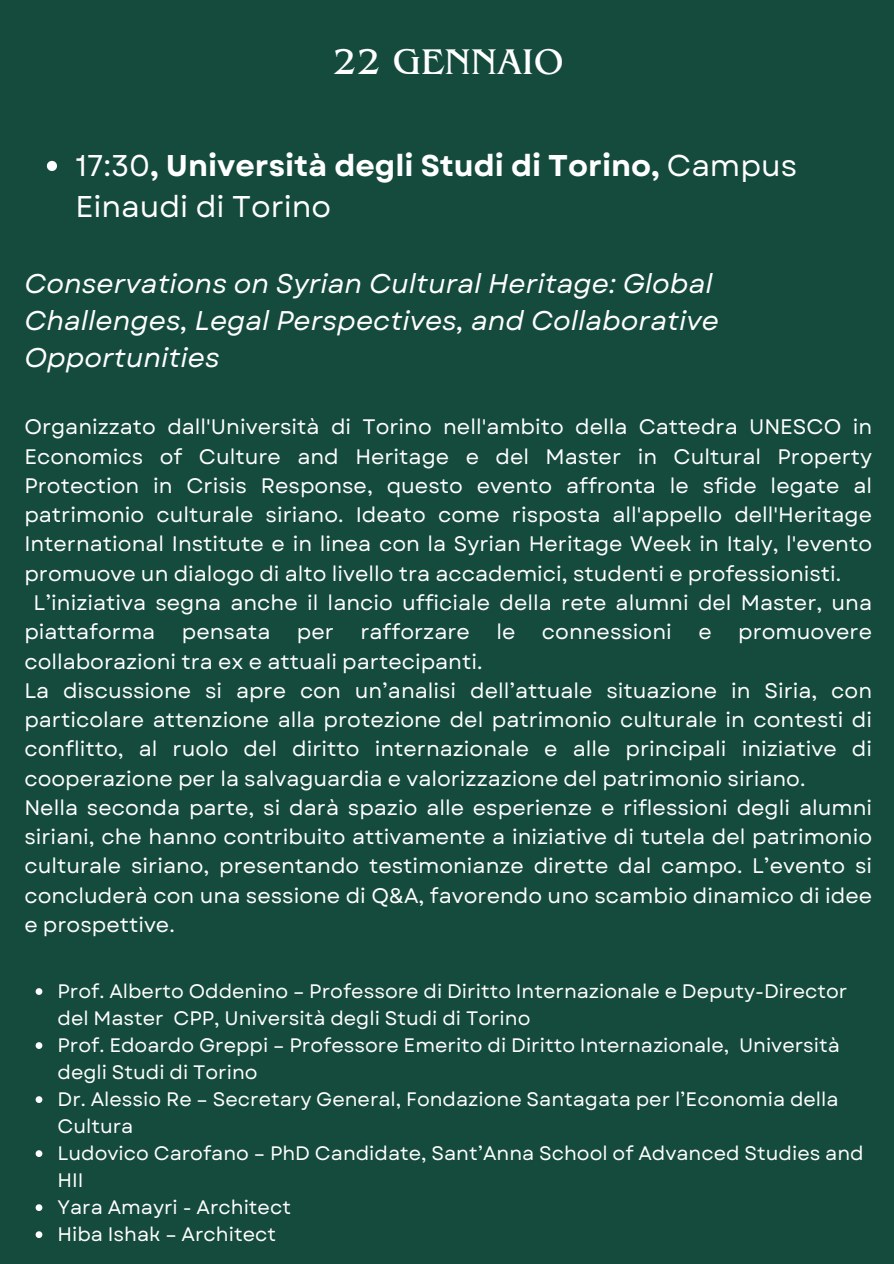
<style>
.page{position:relative;width:894px;height:1264px;background:#fff}
.page>*{position:absolute;margin:0;border:0;box-sizing:border-box;transform-origin:0 0}
.t1{font:37.5px "Benguiat Pro ITC";color:#fff}
.t2{font:700 30px/41.7px "Garet";color:#fff}
.t3{font:italic 27px/37.2px "Garet";color:#fff}
.t4{font:21px/29.2px "Garet";color:#fff;text-align:justify}
.t5{font:19.5px/27px "Garet";color:#fff}
.s1{font-weight:400}
</style>
<div class="page">
<div style="left:0;top:0;width:893px;height:1263px;background:#144b3c"></div>
<svg style="left:47px;top:161px;width:10px;height:10px"></svg>
<svg style="left:36px;top:988px;width:6px;height:6px"></svg>
<svg style="left:36px;top:1042px;width:6px;height:6px"></svg>
<svg style="left:36px;top:1096px;width:6px;height:6px"></svg>
<svg style="left:36px;top:1150px;width:6px;height:6px"></svg>
<svg style="left:36px;top:1204px;width:6px;height:6px"></svg>
<svg style="left:36px;top:1231px;width:6px;height:6px"></svg>
<h1 class="t1" style="left:332px;top:49px;width:232px">22 GENNAIO</h1>
<p class="t2" style="left:75px;top:144px;width:723px"><span class="s1">17:30</span>, Università degli Studi di Torino, <span class="s1">Campus<br>Einaudi di Torino</span></p>
<h2 class="t3" style="left:24px;top:265px;width:696px">Conservations on Syrian Cultural Heritage: Global<br>Challenges, Legal Perspectives, and Collaborative<br>Opportunities</h2>
<p class="t4" style="left:24px;top:412px;width:849px">Organizzato dall'Università di Torino nell'ambito della Cattedra UNESCO in Economics of Culture and Heritage e del Master in Cultural Property Protection in Crisis Response, questo evento affronta le sfide legate al patrimonio culturale siriano. Ideato come risposta all'appello dell'Heritage International Institute e in linea con la Syrian Heritage Week in Italy, l'evento</p>
<p class="t4" style="left:24px;top:559px;width:818px">promuove un dialogo di alto livello tra accademici, studenti e professionisti.</p>
<p class="t4" style="left:34px;top:588px;width:839px">L’iniziativa segna anche il lancio ufficiale della rete alumni del Master, una</p>
<p class="t4" style="left:24px;top:617px;width:132px">piattaforma</p>
<p class="t4" style="left:182px;top:617px;width:90px">pensata</p>
<p class="t4" style="left:297px;top:617px;width:39px">per</p>
<p class="t4" style="left:360px;top:617px;width:111px">rafforzare</p>
<p class="t4" style="left:496px;top:617px;width:21px">le</p>
<p class="t4" style="left:542px;top:617px;width:131px">connessioni</p>
<p class="t4" style="left:698px;top:617px;width:15px">e</p>
<p class="t4" style="left:738px;top:617px;width:135px">promuovere</p>
<p class="t4" style="left:24px;top:646px;width:849px;text-align:left">collaborazioni tra ex e attuali partecipanti.<br>La discussione si apre con un’analisi dell’attuale situazione in Siria, con particolare attenzione alla protezione del patrimonio culturale in contesti di</p>
<p class="t4" style="left:24px;top:734px;width:849px;text-align:left">conflitto, al ruolo del diritto internazionale e alle principali iniziative di cooperazione per la salvaguardia e valorizzazione del patrimonio siriano.<br>Nella seconda parte, si darà spazio alle esperienze e riflessioni degli alumni siriani, che hanno contribuito attivamente a iniziative di tutela del patrimonio</p>
<p class="t4" style="left:24px;top:851px;width:849px">culturale siriano, presentando testimonianze dirette dal campo. L’evento si concluderà con una sessione di Q&amp;A, favorendo uno scambio dinamico di idee e prospettive.</p>
<p class="t5" style="left:57px;top:978px;width:791px">Prof. Alberto Oddenino – Professore di Diritto Internazionale e Deputy-Director del Master</p>
<p class="t5" style="left:57px;top:1005px;width:673px;text-indent:116px">CPP, Università degli Studi di Torino<br>Prof. Edoardo Greppi – Professore Emerito di Diritto Internazionale,</p>
<p class="t5" style="left:738px;top:1032px;width:102px">Università</p>
<p class="t5" style="left:57px;top:1059px;width:782px">degli Studi di Torino<br>Dr. Alessio Re – Secretary General, Fondazione Santagata per l’Economia della<br>Cultura</p>
<p class="t5" style="left:57px;top:1140px;width:807px">Ludovico Carofano – PhD Candidate, Sant’Anna School of Advanced Studies and<br>HII</p>
<p class="t5" style="left:57px;top:1194px;width:235px">Yara Amayri - Architect</p>
<p class="t5" style="left:57px;top:1221px;width:220px">Hiba Ishak – Architect</p>
</div>
